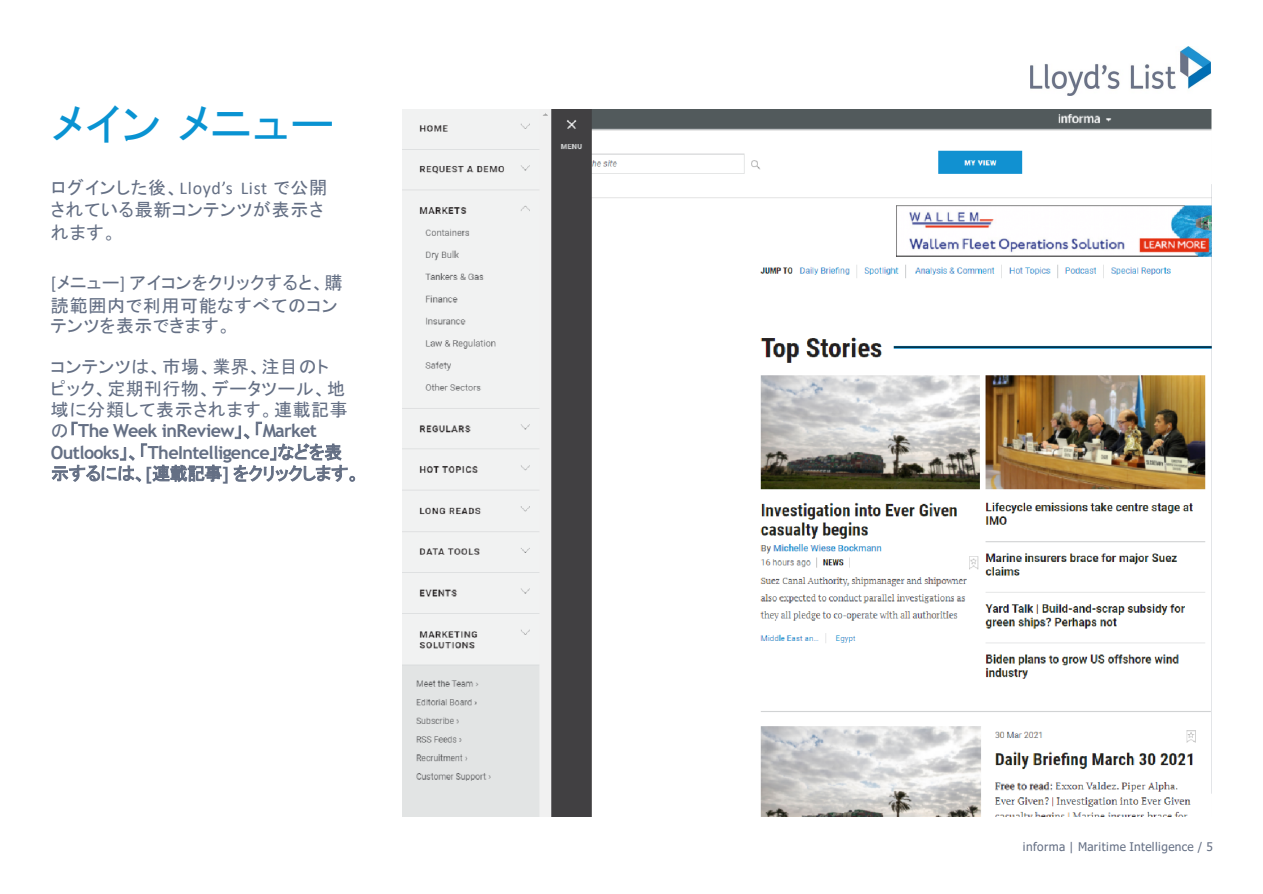
<style>
.page{position:relative;width:1263px;height:894px;background:#fff}
.page>*{position:absolute;margin:0;border:0;box-sizing:border-box;transform-origin:0 0}
.t1{font:45px "MS P Gothic";letter-spacing:.025em;color:#0993d2}
.t2{font:18px/21.3px "MS P Gothic";letter-spacing:.035em;color:#646f84}
.t3{font:11.85px "Tahoma";letter-spacing:.03em;color:#646f84}
.s1{font-family:"Calibri"}
.s2{font-family:"Trebuchet MS";font-weight:700}
</style>
<div class="page">
<img style="left:403px;top:109px;width:809px;height:706px">
<img style="left:1031px;top:47px;width:179px;height:48px">
<p class="t1" style="left:51px;top:101px;width:285px">メインメニュー</p>
<p class="t2" style="left:51px;top:176px;width:278px;line-height:22.5px">ログインした後、<span class="s1">Lloyd’s List</span> で公開されている最新コンテンツが表示されます。</p>
<p class="t2" style="left:51px;top:270px;width:293px;line-height:23.1px"><span class="s1">[</span>メニュー<span class="s1">]</span> アイコンをクリックすると、購読範囲内で利用可能なすべてのコン</p>
<p class="t2" style="left:51px;top:315px;width:182px">テンツを表示できます。</p>
<p class="t2" style="left:51px;top:356px;width:310px">コンテンツは、市場、業界、注目のト<br>ピック、定期刊行物、データツール、地域に分類して表示されます。連載記事の「<span class="s2">The Week inReview</span>」、「<span class="s2">Market<br>Outlooks</span>」、「<span class="s2">TheIntelligence</span>」などを表示するには、<span class="s2">[</span>連載記事<span class="s2">]</span> をクリックします。</p>
<p class="t3" style="left:1023px;top:838px;width:192px">informa | Maritime Intelligence / 5</p>
</div>
